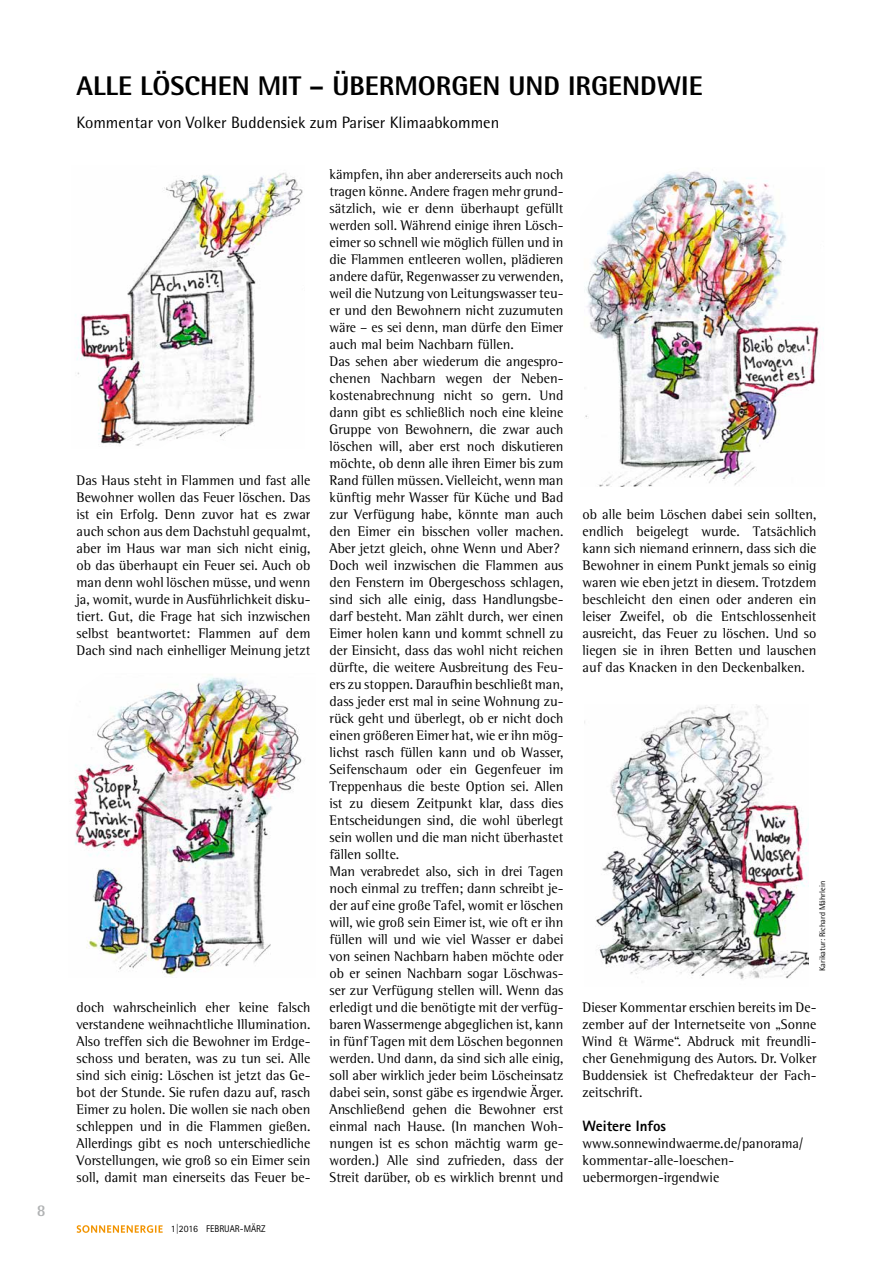
<style>
.page{position:relative;width:893px;height:1263px;background:#fff}
.page>*{position:absolute;margin:0;border:0;box-sizing:border-box;transform-origin:0 0}
.t1{font:800 27px "Rotis Semi Sans Std";color:#000}
.t2{font:16.5px "Rotis Semi Sans Std";color:#000}
.t3{font:700 16.5px "Rotis Semi Sans Std";color:#b1b3b4}
.t4{font:800 15px "Rotis Sans Serif Std";color:#000}
.t5{font:14.25px/17px "Rotis Semi Serif Std";color:#000;text-align:justify}
.t6{font:9.75px "Rotis Sans Serif Std";color:#000}
.t7{font:8.25px "Rotis Semi Sans Std";color:#000}
</style>
<div class="page">
<svg style="left:77px;top:1225px;width:86px;height:8px"></svg>
<img style="left:75px;top:172px;width:228px;height:274px">
<img style="left:74px;top:677px;width:228px;height:299px">
<img style="left:585px;top:171px;width:239px;height:316px">
<img style="left:584px;top:704px;width:224px;height:275px">
<p class="t3" style="left:37px;top:1200px;width:10px">8</p>
<h1 class="t1" style="left:77px;top:69px;width:628px">ALLE LÖSCHEN MIT – ÜBERMORGEN UND IRGENDWIE</h1>
<p class="t2" style="left:77px;top:112px;width:424px">Kommentar von Volker Buddensiek zum Pariser Klimaabkommen</p>
<p class="t5" style="left:77px;top:471px;width:235px">Das Haus steht in Flammen und fast alle Bewohner wollen das Feuer löschen. Das ist ein Erfolg. Denn zuvor hat es zwar auch schon aus dem Dachstuhl gequalmt, aber im Haus war man sich nicht einig, ob das überhaupt ein Feuer sei. Auch ob man denn wohl löschen müsse, und wenn ja, womit, wurde in Ausführlichkeit disku&shy;tiert. Gut, die Frage hat sich inzwischen selbst beantwortet: Flammen auf dem Dach sind nach einhelliger Meinung jetzt</p>
<p class="t5" style="left:77px;top:999px;width:235px">doch wahrscheinlich eher keine falsch verstandene weihnachtliche Illumination.<br>Also treffen sich die Bewohner im Erdge&shy;schoss und beraten, was zu tun sei. Alle sind sich einig: Löschen ist jetzt das Ge&shy;bot der Stunde. Sie rufen dazu auf, rasch Eimer zu holen. Die wollen sie nach oben schleppen und in die Flammen gießen.<br>Allerdings gibt es noch unterschiedliche Vorstellungen, wie groß so ein Eimer sein soll, damit man einerseits das Feuer be-</p>
<p class="t6" style="left:171px;top:1223px;width:96px">1|2016 FEBRUAR-MÄRZ</p>
<p class="t5" style="left:330px;top:165px;width:235px;text-align:left">kämpfen, ihn aber andererseits auch noch tragen könne. Andere fragen mehr grund&shy;sätzlich, wie er denn überhaupt gefüllt werden soll. Während einige ihren Lösch&shy;eimer so schnell wie möglich füllen und in die Flammen entleeren wollen, plädieren andere dafür, Regenwasser zu verwenden, weil die Nutzung von Leitungswasser teu&shy;er und den Bewohnern nicht zuzumuten wäre – es sei denn, man dürfe den Eimer auch mal beim Nachbarn füllen.<br>Das sehen aber wiederum die angespro&shy;chenen Nachbarn wegen der Neben&shy;kostenabrechnung nicht so gern. Und dann gibt es schließlich noch eine kleine Gruppe von Bewohnern, die zwar auch löschen will, aber erst noch diskutieren möchte, ob denn alle ihren Eimer bis zum Rand füllen müssen. Vielleicht, wenn man künftig mehr Wasser für Küche und Bad zur Verfügung habe, könnte man auch den Eimer ein bisschen voller machen.<br>Aber jetzt gleich, ohne Wenn und Aber?<br>Doch weil inzwischen die Flammen aus den Fenstern im Obergeschoss schlagen, sind sich alle einig, dass Handlungsbe&shy;darf besteht. Man zählt durch, wer einen Eimer holen kann und kommt schnell zu der Einsicht, dass das wohl nicht reichen dürfte, die weitere Ausbreitung des Feu&shy;ers zu stoppen. Daraufhin beschließt man, dass jeder erst mal in seine Wohnung zu&shy;rück geht und überlegt, ob er nicht doch einen größeren Eimer hat, wie er ihn mög&shy;lichst rasch füllen kann und ob Wasser, Seifenschaum oder ein Gegenfeuer im Treppenhaus die beste Option sei. Allen ist zu diesem Zeitpunkt klar, dass dies Entscheidungen sind, die wohl überlegt sein wollen und die man nicht überhastet fällen sollte.<br>Man verabredet also, sich in drei Tagen noch einmal zu treffen; dann schreibt je&shy;der auf eine große Tafel, womit er löschen will, wie groß sein Eimer ist, wie oft er ihn füllen will und wie viel Wasser er dabei von seinen Nachbarn haben möchte oder ob er seinen Nachbarn sogar Löschwas&shy;ser zur Verfügung stellen will. Wenn das erledigt und die benötigte mit der verfüg&shy;baren Wassermenge abgeglichen ist, kann in fünf Tagen mit dem Löschen begonnen werden. Und dann, da sind sich alle einig, soll aber wirklich jeder beim Löscheinsatz dabei sein, sonst gäbe es irgendwie Ärger.<br>Anschließend gehen die Bewohner erst einmal nach Hause. (In manchen Woh&shy;nungen ist es schon mächtig warm ge&shy;worden.) Alle sind zufrieden, dass der Streit darüber, ob es wirklich brennt und</p>
<p class="t5" style="left:583px;top:505px;width:235px">ob alle beim Löschen dabei sein sollten, endlich beigelegt wurde. Tatsächlich kann sich niemand erinnern, dass sich die Bewohner in einem Punkt jemals so einig waren wie eben jetzt in diesem. Trotzdem beschleicht den einen oder anderen ein leiser Zweifel, ob die Entschlossenheit ausreicht, das Feuer zu löschen. Und so liegen sie in ihren Betten und lauschen auf das Knacken in den Deckenbalken.</p>
<p class="t7" style="left:817px;top:971px;width:91px;rotate:-90deg">Karikatur: Richard Mährlein</p>
<p class="t5" style="left:583px;top:999px;width:235px">Dieser Kommentar erschien bereits im De&shy;zember auf der Internetseite von „Sonne Wind &amp; Wärme“. Abdruck mit freundli&shy;cher Genehmigung des Autors. Dr. Volker Buddensiek ist Chefredakteur der Fach&shy;zeitschrift.</p>
<p class="t4" style="left:583px;top:1116px;width:85px">Weitere Infos</p>
<p class="t5" style="left:583px;top:1135px;width:223px;text-align:left">www.sonnewindwaerme.de/panorama/ kommentar-alle-loeschen&shy;uebermorgen-irgendwie</p>
</div>
